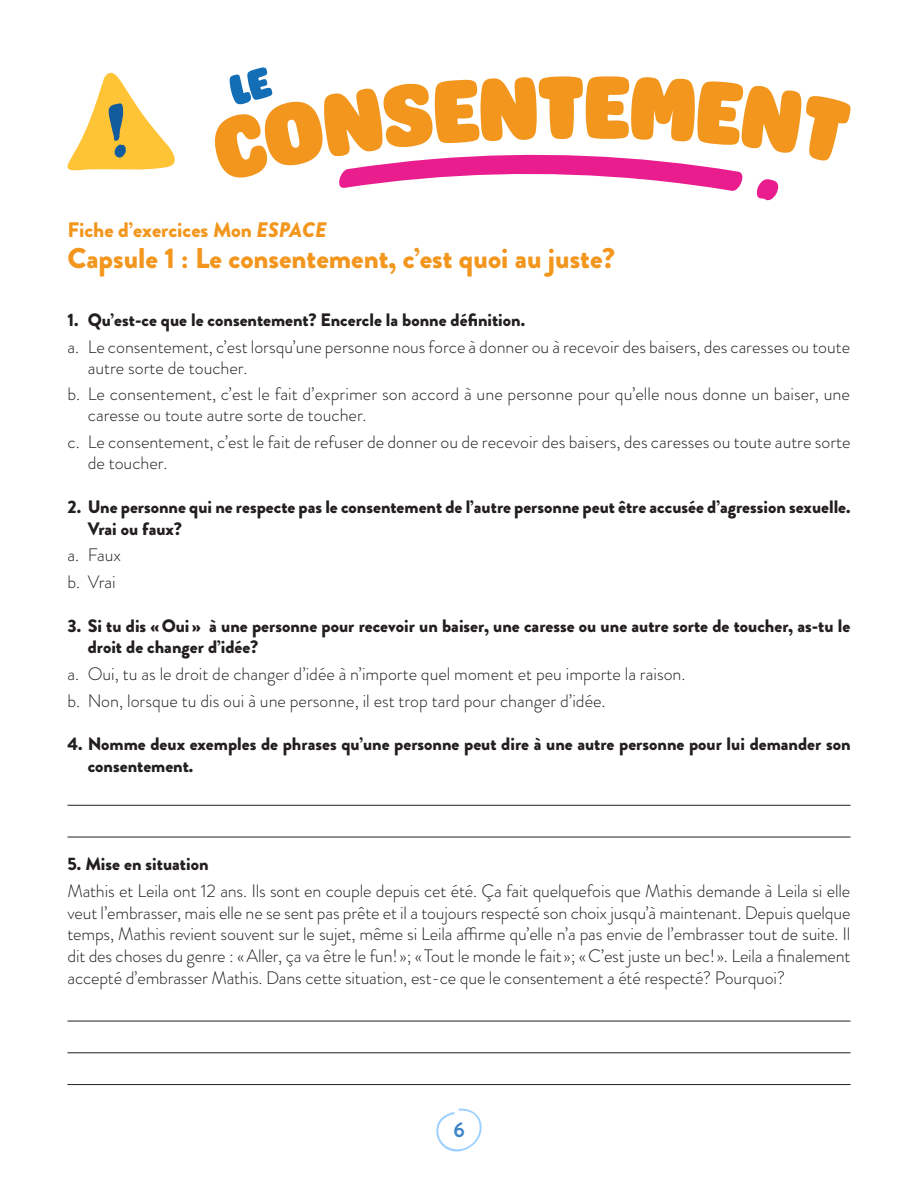
<style>
.page{position:relative;width:918px;height:1188px;background:#fff}
.page>*{position:absolute;margin:0;border:0;box-sizing:border-box;transform-origin:0 0}
.t1{font:900 28.5px "Brandon Grotesque";color:#f2961d}
.t2{font:900 21px "Brandon Grotesque";color:#f2961d}
.t3{font:700 21px "Brandon Grotesque";color:#3d85c6}
.t4{font:300 18px/21.6px "Brandon Grotesque";color:#231f20}
.t5{font:900 18px/21.6px "Brandon Grotesque";color:#231f20}
.s1{font-style:italic}
</style>
<div class="page">
<svg style="left:436px;top:1108px;width:46px;height:44px"></svg>
<hr style="left:68px;top:805px;width:782px;height:1px;background:#231f20">
<hr style="left:68px;top:1021px;width:782px;height:1px;background:#231f20">
<hr style="left:68px;top:837px;width:782px;height:1px;background:#231f20">
<hr style="left:68px;top:1053px;width:782px;height:1px;background:#231f20">
<hr style="left:68px;top:1084px;width:782px;height:1px;background:#231f20">
<svg style="left:67px;top:72px;width:108px;height:99px"></svg>
<svg style="left:214px;top:67px;width:637px;height:134px"></svg>
<p class="t2" style="left:68px;top:214px;width:260px">Fiche d’exercices Mon <span class="s1">ESPACE</span></p>
<p class="t1" style="left:68px;top:238px;width:549px">Capsule 1 : Le consentement, c’est quoi au juste?</p>
<p class="t5" style="left:68px;top:309px;width:459px">1. Qu’est-ce que le consentement? Encercle la bonne définition.</p>
<p class="t4" style="left:88px;top:336px;width:764px;line-height:21px;text-indent:-20px">a. Le consentement, c’est lorsqu’une personne nous force à donner ou à recevoir des baisers, des caresses ou toute autre sorte de toucher.</p>
<p class="t4" style="left:88px;top:384px;width:764px;line-height:21px;text-indent:-20px">b. Le consentement, c’est le fait d’exprimer son accord à une personne pour qu’elle nous donne un baiser, une caresse ou toute autre sorte de toucher.</p>
<p class="t4" style="left:88px;top:431px;width:764px;text-indent:-20px">c. Le consentement, c’est le fait de refuser de donner ou de recevoir des baisers, des caresses ou toute autre sorte de toucher.</p>
<p class="t5" style="left:88px;top:496px;width:764px;text-indent:-20px">2. Une personne qui ne respecte pas le consentement de l’autre personne peut être accusée d’agression sexuelle.<br>Vrai ou faux?</p>
<p class="t4" style="left:68px;top:544px;width:55px">a. Faux</p>
<p class="t4" style="left:68px;top:572px;width:50px">b. Vrai</p>
<p class="t5" style="left:88px;top:615px;width:764px;text-indent:-20px">3. Si tu dis «Oui» à une personne pour recevoir un baiser, une caresse ou une autre sorte de toucher, as-tu le droit de changer d’idée?</p>
<p class="t4" style="left:68px;top:663px;width:619px">a. Oui, tu as le droit de changer d’idée à n’importe quel moment et peu importe la raison.</p>
<p class="t4" style="left:68px;top:690px;width:539px">b. Non, lorsque tu dis oui à une personne, il est trop tard pour changer d’idée.</p>
<p class="t5" style="left:88px;top:734px;width:764px;text-indent:-20px">4. Nomme deux exemples de phrases qu’une personne peut dire à une autre personne pour lui demander son consentement.</p>
<p class="t5" style="left:68px;top:853px;width:143px">5. Mise en situation</p>
<p class="t4" style="left:68px;top:880px;width:785px;text-align:justify">Mathis et Leila ont 12 ans. Ils sont en couple depuis cet été. Ça fait quelquefois que Mathis demande à Leila si elle veut l’embrasser, mais elle ne se sent pas prête et il a toujours respecté son choix jusqu’à maintenant. Depuis quelque temps, Mathis revient souvent sur le sujet, même si Leila affirme qu’elle n’a pas envie de l’embrasser tout de suite. Il dit des choses du genre : «Aller, ça va être le fun! »; «Tout le monde le fait »; «C’est juste un bec! ». Leila a finalement accepté d’embrasser Mathis. Dans cette situation, est-ce que le consentement a été respecté? Pourquoi?</p>
<p class="t3" style="left:453px;top:1115px;width:13px">6</p>
</div>
